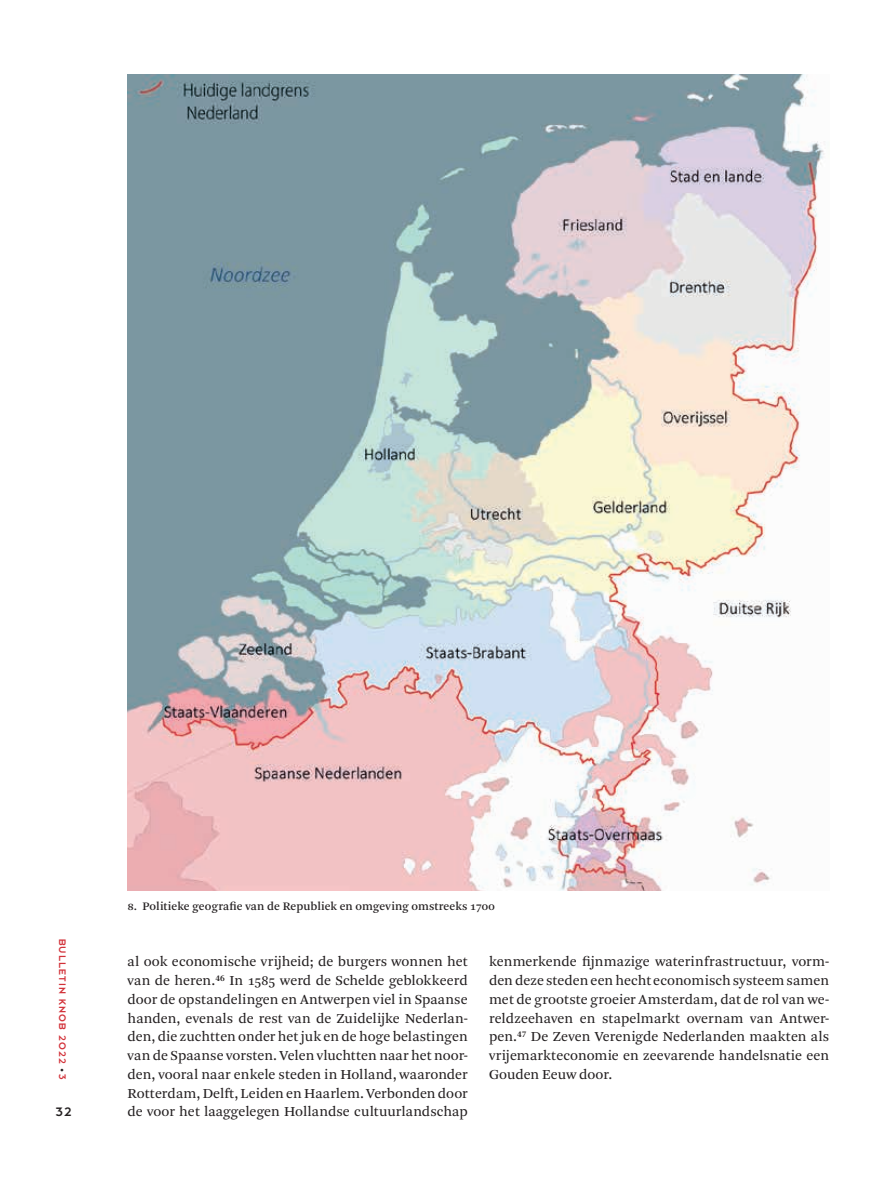
<style>
.page{position:relative;width:893px;height:1191px;background:#fff}
.page>*{position:absolute;margin:0;border:0;box-sizing:border-box;transform-origin:0 0}
.t1{font:14.4px/18.8px "Arnhem Pro Blond";color:#231f20;text-align:justify}
.t2{font:13.5px "Dessau Pro";color:#231f20}
.t3{font:12px "Arnhem Pro";letter-spacing:.01em;color:#231f20}
.t4{font:10.5px "Dessau Pro";letter-spacing:.11em;color:#d23139}
.s1{font-size:8.25px;color:#231f20}
.s2{font-size:12.3px}
</style>
<div class="page">
<img style="left:128px;top:74px;width:697px;height:817px">
<p class="t4" style="left:68px;top:938px;width:143px;rotate:90deg">BULLETIN KNOB 2022 <span class="s1">•</span> 3</p>
<p class="t2" style="left:56px;top:1105px;width:17px">32</p>
<p class="t3" style="left:128px;top:898px;width:369px"><span class="s2">8</span>. Politieke geografie van de Republiek en omgeving omstreeks 1700</p>
<p class="t1" style="left:128px;top:952px;width:342px">al ook economische vrijheid; de burgers wonnen het van de heren.<sup>46</sup> In 1585 werd de Schelde geblokkeerd door de opstandelingen en Antwerpen viel in Spaanse handen, evenals de rest van de Zuidelijke Nederlan&shy;den, die zuchtten onder het juk en de hoge belastingen van de Spaanse vorsten. Velen vluchtten naar het noor&shy;den, vooral naar enkele steden in Holland, waaronder Rotterdam, Delft, Leiden en Haarlem. Verbonden door de voor het laaggelegen Hollandse cultuurlandschap</p>
<p class="t1" style="left:489px;top:952px;width:342px">kenmerkende fijnmazige waterinfrastructuur, vorm&shy;den deze steden een hecht economisch systeem samen met de grootste groeier Amsterdam, dat de rol van we&shy;reldzeehaven en stapelmarkt overnam van Antwer&shy;pen.<sup>47</sup> De Zeven Verenigde Nederlanden maakten als vrijemarkteconomie en zeevarende handelsnatie een Gouden Eeuw door.</p>
</div>
